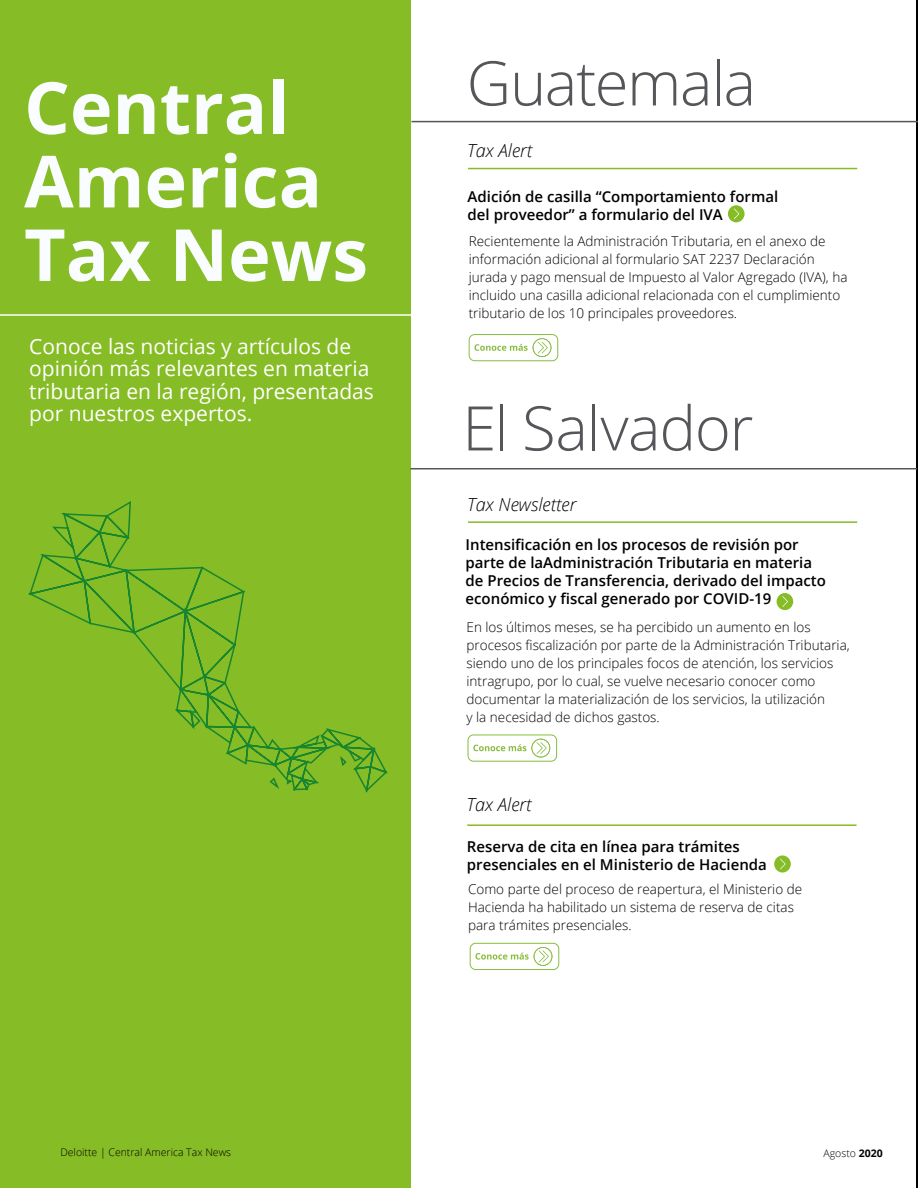
<style>
.page{position:relative;width:918px;height:1188px;background:#fff}
.page>*{position:absolute;margin:0;border:0;box-sizing:border-box;transform-origin:0 0}
.t1{font:700 72px/73.5px "Open Sans";color:#fafdff}
.t2{font:300 61.5px "Open Sans";letter-spacing:-.02em;color:#545659}
.t3{font:21px/22.5px "Open Sans";color:#fff}
.t4{font:italic 300 18px "Open Sans";color:#000101}
.t5{font:600 15px/18px "Open Sans";color:#000101}
.t6{font:600 15px/18px "Open Sans";color:#000}
.t7{font:300 13.5px/18px "Open Sans";color:#000}
.t8{font:300 13.5px/18px "Open Sans";color:#000101}
.t9{font:300 10.5px "Open Sans";color:#000101}
.s1{font-weight:700}
</style>
<div class="page">
<div style="left:0;top:0;width:410px;height:1188px;background:#86bc25"></div>
<hr style="left:468px;top:521px;width:389px;height:2px;background:#86bc25">
<hr style="left:468px;top:168px;width:389px;height:1px;background:#86bc25">
<div style="left:469px;top:334px;width:89px;height:27px;border:1px solid #87bd40;border-radius:6px"></div>
<svg style="left:475px;top:338px;width:76px;height:19px"></svg>
<svg style="left:728px;top:205px;width:17px;height:17px"></svg>
<hr style="left:917px;top:0;width:1px;height:1188px;background:#000">
<svg style="left:28px;top:501px;width:360px;height:292px"></svg>
<hr style="left:0;top:314px;width:412px;height:2px;background:#fff">
<hr style="left:411px;top:121px;width:507px;height:1px;background:#545659">
<hr style="left:410px;top:468px;width:507px;height:1px;background:#545659">
<div style="left:468px;top:735px;width:89px;height:27px;border:1px solid #87bd40;border-radius:6px"></div>
<svg style="left:473px;top:739px;width:77px;height:18px"></svg>
<svg style="left:777px;top:593px;width:16px;height:17px"></svg>
<hr style="left:467px;top:824px;width:390px;height:2px;background:#86bc25">
<div style="left:470px;top:943px;width:89px;height:27px;border:1px solid #87bd40;border-radius:6px"></div>
<svg style="left:476px;top:947px;width:76px;height:19px"></svg>
<svg style="left:774px;top:855px;width:17px;height:18px"></svg>
<h1 class="t1" style="left:24px;top:69px;width:346px">Central<br>America<br>Tax News</h1>
<h3 class="t3" style="left:29px;top:334px;width:346px">Conoce las noticias y artículos de opinión más relevantes en materia tributaria en la región, presentadas por nuestros expertos.</h3>
<h2 class="t2" style="left:467px;top:41px;width:291px">Guatemala</h2>
<h3 class="t4" style="left:467px;top:138px;width:67px">Tax Alert</h3>
<p class="t6" style="left:468px;top:187px;width:312px">Adición de casilla “Comportamiento formal del proveedor” a formulario del IVA</p>
<p class="t7" style="left:469px;top:231px;width:380px">Recientemente la Administración Tributaria, en el anexo de información adicional al formulario SAT 2237 Declaración jurada y pago mensual de Impuesto al Valor Agregado (IVA), ha incluido una casilla adicional relacionada con el cumplimiento tributario de los 10 principales proveedores.</p>
<h2 class="t2" style="left:462px;top:386px;width:293px">El Salvador</h2>
<h3 class="t4" style="left:467px;top:492px;width:111px">Tax Newsletter</h3>
<p class="t5" style="left:466px;top:535px;width:362px">Intensificación en los procesos de revisión por parte de laAdministración Tributaria en materia de Precios de Transferencia, derivado del impacto económico y fiscal generado por COVID-19</p>
<p class="t8" style="left:467px;top:617px;width:385px">En los últimos meses, se ha percibido un aumento en los procesos fiscalización por parte de la Administración Tributaria, siendo uno de los principales focos de atención, los servicios intragrupo, por lo cual, se vuelve necesario conocer como documentar la materialización de los servicios, la utilización<br>y la necesidad de dichos gastos.</p>
<h3 class="t4" style="left:467px;top:793px;width:67px">Tax Alert</h3>
<p class="t6" style="left:467px;top:837px;width:302px">Reserva de cita en línea para trámites presenciales en el Ministerio de Hacienda</p>
<p class="t7" style="left:468px;top:879px;width:336px">Como parte del proceso de reapertura, el Ministerio de<br>Hacienda ha habilitado un sistema de reserva de citas para trámites presenciales.</p>
<p class="t9" style="left:60px;top:1145px;width:172px">Deloitte | Central America Tax News</p>
<p class="t9" style="left:824px;top:1146px;width:61px">Agosto <span class="s1">2020</span></p>
</div>
